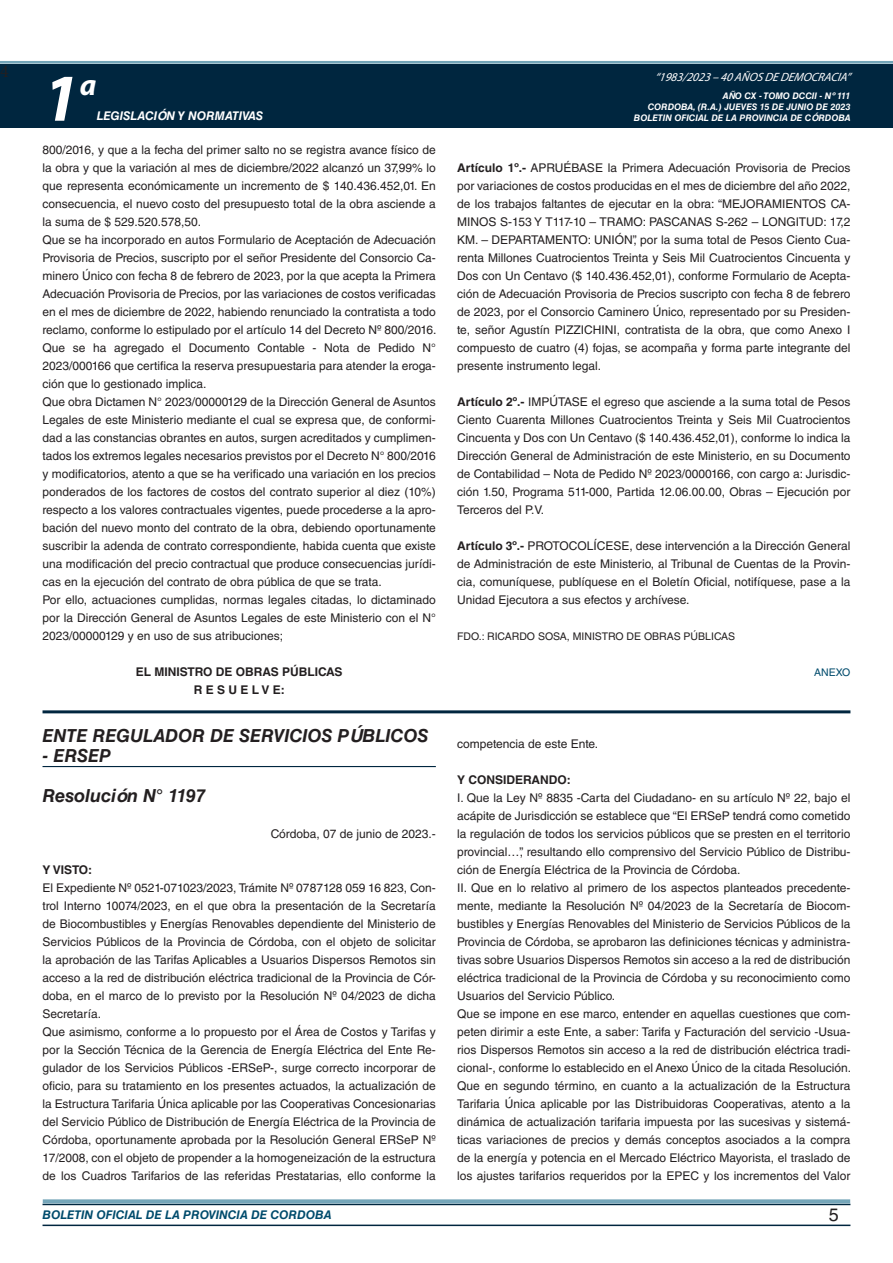
<style>
.page{position:relative;width:893px;height:1263px;background:#fff}
.page>*{position:absolute;margin:0;border:0;box-sizing:border-box;transform-origin:0 0}
.t1{font:italic 700 67.5px "Myriad Pro";color:#fff}
.t2{font:italic 700 30px "Myriad Pro";color:#fff}
.NOMBRE_DE_MINISTERIO{font:italic 700 18px "Helvetica LT Std";color:#231f20}
.DOC__N{font:italic 700 18px "Helvetica LT Std";color:#231f20}
.t3{font:18px "Minion Pro";color:#231f20}
.t4{font:18px "Helvetica LT Std";color:#231f20}
.TEXTO_BASE{font:12px/18px "Helvetica LT Std";color:#231f20;text-align:justify}
.t5{font:italic 700 12px "Helvetica LT Std";color:#004b6c}
.RESUELVE{font:700 12px "Helvetica LT Std";color:#231f20}
.t6{font:italic 12px "Myriad Pro";color:#fff}
.FECHA{font:12px "Helvetica LT Std";color:#231f20}
.t7{font:italic 700 12px "Helvetica LT Std";color:#fff}
.TEXTO_BASE-2{font:700 12px "Helvetica LT Std";color:#231f20}
.FIRMA{font:10.5px "Helvetica LT Std";color:#231f20}
.ANEXO{font:10.5px "Helvetica LT Std";color:#004b6c}
.t8{font:italic 700 9px/10.8px "Helvetica LT Std";color:#fff;text-align:right}
.s1{font-weight:700}
</style>
<div class="page">
<div style="left:0;top:61px;width:893px;height:6px;background:#fff;opacity:.75"></div>
<div style="left:0;top:64px;width:893px;height:64px;background:#00263f"></div>
<hr style="left:43px;top:1224px;width:807px;height:2px;background:#00263f">
<div style="left:42px;top:1198px;width:809px;height:8px;background:#fff;opacity:.75"></div>
<hr style="left:43px;top:766px;width:393px;height:1px;background:#00263f">
<hr style="left:43px;top:710px;width:807px;height:3px;background:#00263f">
<h3 class="t3" style="left:0;top:59px;width:10px">4</h3>
<h1 class="t1" style="left:43px;top:54px;width:38px">1</h1>
<h2 class="t2" style="left:80px;top:66px;width:18px">a</h2>
<p class="t7" style="left:97px;top:109px;width:168px">LEGISLACIÓN Y NORMATIVAS</p>
<p class="TEXTO_BASE" style="left:43px;top:141px;width:395px">800/2016, y que a la fecha del primer salto no se registra avance físico de la obra y que la variación al mes de diciembre/2022 alcanzó un 37,99% lo que representa económicamente un incremento de $ 140.436.452,01. En consecuencia, el nuevo costo del presupuesto total de la obra asciende a la suma de $ 529.520.578,50.</p>
<p class="TEXTO_BASE" style="left:43px;top:231px;width:396px">Que se ha incorporado en autos Formulario de Aceptación de Adecuación Provisoria de Precios, suscripto por el señor Presidente del Consorcio Ca&shy;minero Único con fecha 8 de febrero de 2023, por la que acepta la Primera Adecuación Provisoria de Precios, por las variaciones de costos verificadas en el mes de diciembre de 2022, habiendo renunciado la contratista a todo reclamo, conforme lo estipulado por el artículo 14 del Decreto Nº 800/2016.</p>
<p class="TEXTO_BASE" style="left:43px;top:339px;width:395px">Que se ha agregado el Documento Contable - Nota de Pedido N° 2023/000166 que certifica la reserva presupuestaria para atender la eroga&shy;ción que lo gestionado implica.</p>
<p class="TEXTO_BASE" style="left:43px;top:393px;width:395px">Que obra Dictamen N° 2023/00000129 de la Dirección General de Asuntos Legales de este Ministerio mediante el cual se expresa que, de conformi&shy;dad a las constancias obrantes en autos, surgen acreditados y cumplimen&shy;tados los extremos legales necesarios previstos por el Decreto N° 800/2016 y modificatorios, atento a que se ha verificado una variación en los precios ponderados de los factores de costos del contrato superior al diez (10%) respecto a los valores contractuales vigentes, puede procederse a la apro&shy;bación del nuevo monto del contrato de la obra, debiendo oportunamente suscribir la adenda de contrato correspondiente, habida cuenta que existe una modificación del precio contractual que produce consecuencias jurídi&shy;cas en la ejecución del contrato de obra pública de que se trata.</p>
<p class="TEXTO_BASE" style="left:43px;top:591px;width:395px">Por ello, actuaciones cumplidas, normas legales citadas, lo dictaminado por la Dirección General de Asuntos Legales de este Ministerio con el N° 2023/00000129 y en uso de sus atribuciones;</p>
<p class="RESUELVE" style="left:136px;top:664px;width:208px">EL MINISTRO DE OBRAS PÚBLICAS</p>
<p class="RESUELVE" style="left:194px;top:682px;width:93px">R E S U E L V E:</p>
<p class="NOMBRE_DE_MINISTERIO" style="left:43px;top:725px;width:388px">ENTE REGULADOR DE SERVICIOS PÚBLICOS</p>
<p class="NOMBRE_DE_MINISTERIO" style="left:43px;top:744px;width:70px">- ERSEP</p>
<p class="DOC__N" style="left:43px;top:784px;width:165px">Resolución N° 1197</p>
<p class="FECHA" style="left:271px;top:827px;width:167px">Córdoba, 07 de junio de 2023.-</p>
<p class="TEXTO_BASE-2" style="left:43px;top:862px;width:51px">Y VISTO:</p>
<p class="TEXTO_BASE" style="left:43px;top:879px;width:395px">El Expediente Nº 0521-071023/2023, Trámite Nº 0787128 059 16 823, Con&shy;trol Interno 10074/2023, en el que obra la presentación de la Secretaría de Biocombustibles y Energías Renovables dependiente del Ministerio de Servicios Públicos de la Provincia de Córdoba, con el objeto de solicitar la aprobación de las Tarifas Aplicables a Usuarios Dispersos Remotos sin acceso a la red de distribución eléctrica tradicional de la Provincia de Cór&shy;doba, en el marco de lo previsto por la Resolución Nº 04/2023 de dicha Secretaría.</p>
<p class="TEXTO_BASE" style="left:43px;top:1023px;width:395px">Que asimismo, conforme a lo propuesto por el Área de Costos y Tarifas y por la Sección Técnica de la Gerencia de Energía Eléctrica del Ente Re&shy;gulador de los Servicios Públicos -ERSeP-, surge correcto incorporar de oficio, para su tratamiento en los presentes actuados, la actualización de la Estructura Tarifaria Única aplicable por las Cooperativas Concesionarias del Servicio Público de Distribución de Energía Eléctrica de la Provincia de Córdoba, oportunamente aprobada por la Resolución General ERSeP Nº 17/2008, con el objeto de propender a la homogeneización de la estructura de los Cuadros Tarifarios de las referidas Prestatarias, ello conforme la</p>
<p class="t6" style="left:655px;top:70px;width:197px">“ 1983/2023 – 40 AÑOS DE DEMOCRACIA”</p>
<p class="t8" style="left:634px;top:91px;width:218px">AÑO CX - TOMO DCCII - Nº 111<br>CORDOBA, (R.A.) JUEVES 15 DE JUNIO DE 2023<br>BOLETIN OFICIAL DE LA PROVINCIA DE CÓRDOBA</p>
<p class="TEXTO_BASE" style="left:457px;top:159px;width:395px"><span class="s1">Artículo 1º.-</span> APRUÉBASE la Primera Adecuación Provisoria de Precios por variaciones de costos producidas en el mes de diciembre del año 2022, de los trabajos faltantes de ejecutar en la obra: “MEJORAMIENTOS CA-MINOS S-153 Y T117-10 – TRAMO: PASCANAS S-262 – LONGITUD: 17,2<br>KM. – DEPARTAMENTO: UNIÓN”, por la suma total de Pesos Ciento Cua&shy;renta Millones Cuatrocientos Treinta y Seis Mil Cuatrocientos Cincuenta y Dos con Un Centavo ($ 140.436.452,01), conforme Formulario de Acepta&shy;ción de Adecuación Provisoria de Precios suscripto con fecha 8 de febrero de 2023, por el Consorcio Caminero Único, representado por su Presiden&shy;te, señor Agustín PIZZICHINI, contratista de la obra, que como Anexo I compuesto de cuatro (4) fojas, se acompaña y forma parte integrante del presente instrumento legal.</p>
<p class="TEXTO_BASE" style="left:457px;top:393px;width:395px"><span class="s1">Artículo 2º.-</span> IMPÚTASE el egreso que asciende a la suma total de Pesos Ciento Cuarenta Millones Cuatrocientos Treinta y Seis Mil Cuatrocientos Cincuenta y Dos con Un Centavo ($ 140.436.452,01), conforme lo indica la Dirección General de Administración de este Ministerio, en su Documento de Contabilidad – Nota de Pedido Nº 2023/0000166, con cargo a: Jurisdic&shy;ción 1.50, Programa 511-000, Partida 12.06.00.00, Obras – Ejecución por Terceros del P.V.</p>
<p class="TEXTO_BASE" style="left:457px;top:537px;width:395px"><span class="s1">Artículo 3º.-</span> PROTOCOLÍCESE, dese intervención a la Dirección General de Administración de este Ministerio, al Tribunal de Cuentas de la Provin&shy;cia, comuníquese, publíquese en el Boletín Oficial, notifíquese, pase a la Unidad Ejecutora a sus efectos y archívese.</p>
<p class="FIRMA" style="left:457px;top:630px;width:279px">FDO.: RICARDO SOSA, MINISTRO DE OBRAS PÚBLICAS</p>
<p class="ANEXO" style="left:814px;top:666px;width:38px">ANEXO</p>
<p class="TEXTO_BASE" style="left:457px;top:735px;width:143px">competencia de este Ente.</p>
<p class="TEXTO_BASE-2" style="left:457px;top:772px;width:115px">Y CONSIDERANDO:</p>
<p class="TEXTO_BASE" style="left:457px;top:789px;width:395px">I. Que la Ley Nº 8835 -Carta del Ciudadano- en su artículo Nº 22, bajo el acápite de Jurisdicción se establece que “El ERSeP tendrá como cometido la regulación de todos los servicios públicos que se presten en el territorio provincial…”, resultando ello comprensivo del Servicio Público de Distribu&shy;ción de Energía Eléctrica de la Provincia de Córdoba.</p>
<p class="TEXTO_BASE" style="left:457px;top:879px;width:395px">II. Que en lo relativo al primero de los aspectos planteados precedente&shy;mente, mediante la Resolución Nº 04/2023 de la Secretaría de Biocom&shy;bustibles y Energías Renovables del Ministerio de Servicios Públicos de la Provincia de Córdoba, se aprobaron las definiciones técnicas y administra&shy;tivas sobre Usuarios Dispersos Remotos sin acceso a la red de distribución eléctrica tradicional de la Provincia de Córdoba y su reconocimiento como Usuarios del Servicio Público.</p>
<p class="TEXTO_BASE" style="left:457px;top:1005px;width:395px">Que se impone en ese marco, entender en aquellas cuestiones que com&shy;peten dirimir a este Ente, a saber: Tarifa y Facturación del servicio -Usua&shy;rios Dispersos Remotos sin acceso a la red de distribución eléctrica tradi&shy;cional-, conforme lo establecido en el Anexo Único de la citada Resolución.</p>
<p class="TEXTO_BASE" style="left:457px;top:1077px;width:395px">Que en segundo término, en cuanto a la actualización de la Estructura Tarifaria Única aplicable por las Distribuidoras Cooperativas, atento a la dinámica de actualización tarifaria impuesta por las sucesivas y sistemá&shy;ticas variaciones de precios y demás conceptos asociados a la compra de la energía y potencia en el Mercado Eléctrico Mayorista, el traslado de los ajustes tarifarios requeridos por la EPEC y los incrementos del Valor</p>
<p class="t5" style="left:43px;top:1208px;width:290px">BOLETIN OFICIAL DE LA PROVINCIA DE CORDOBA</p>
<h3 class="t4" style="left:829px;top:1204px;width:12px">5</h3>
</div>
